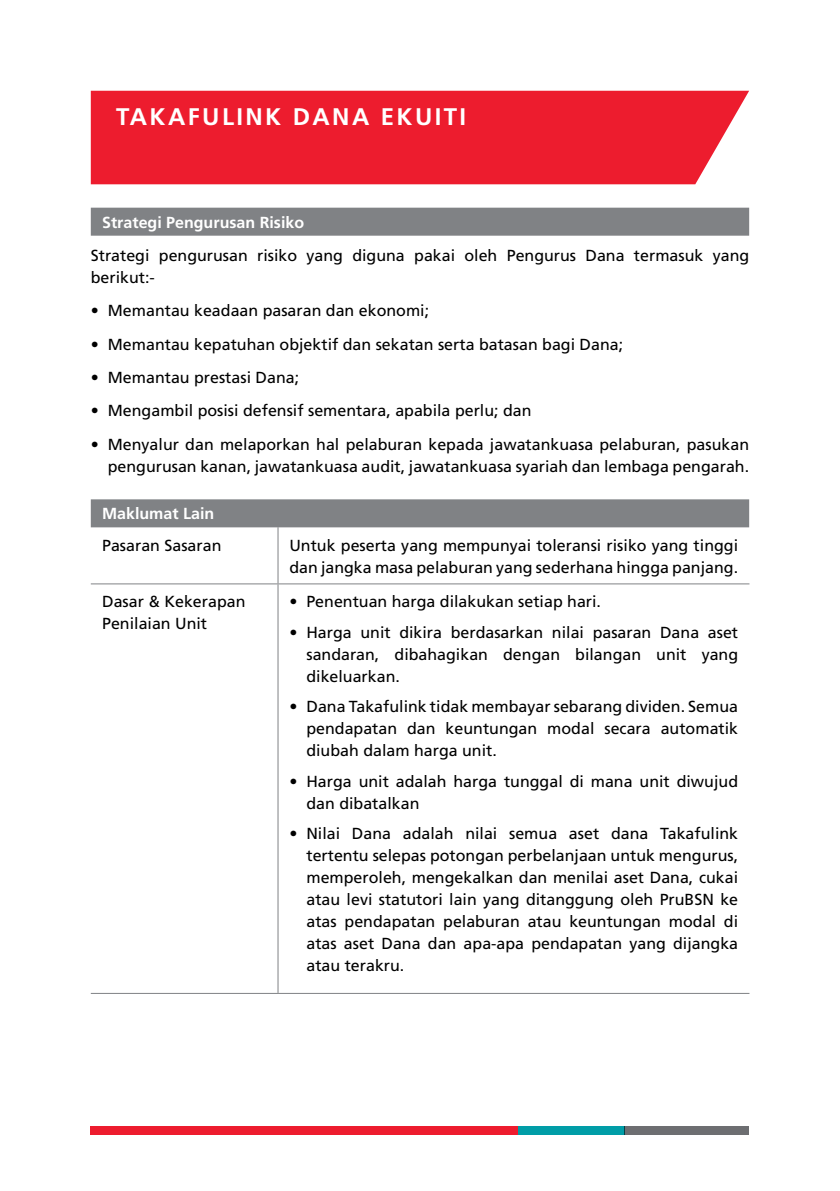
<style>
.page{position:relative;width:840px;height:1191px;background:#fff}
.page>*{position:absolute;margin:0;border:0;box-sizing:border-box;transform-origin:0 0}
.t1{font:700 24px "Frutiger";letter-spacing:.1em;color:#fff}
.t2{font:16px/22px "Frutiger";color:#000}
.t3{font:700 16px "Frutiger";color:#fff}
</style>
<div class="page">
<div style="left:91px;top:1125px;width:426px;height:9px;background:#ed1c2e"></div>
<div style="left:517px;top:1125px;width:107px;height:9px;background:#009da7"></div>
<div style="left:624px;top:1125px;width:124px;height:9px;background:#6d6e71"></div>
<div style="left:91px;top:91px;width:657px;height:93px;background:#ed1c2e"></div>
<div style="left:91px;top:208px;width:657px;height:28px;background:#808285"></div>
<div style="left:91px;top:499px;width:657px;height:28px;background:#808285"></div>
<hr style="left:277px;top:527px;width:1px;height:56px;background:#808285">
<hr style="left:277px;top:584px;width:1px;height:409px;background:#808285">
<hr style="left:91px;top:583px;width:187px;height:1px;background:#808285">
<hr style="left:278px;top:583px;width:471px;height:1px;background:#808285">
<hr style="left:91px;top:993px;width:187px;height:1px;background:#808285">
<hr style="left:278px;top:993px;width:471px;height:1px;background:#808285">
<h1 class="t1" style="left:116px;top:103px;width:351px">TAKAFULINK DANA EKUITI</h1>
<p class="t3" style="left:102px;top:212px;width:203px">Strategi Pengurusan Risiko</p>
<p class="t2" style="left:91px;top:244px;width:659px">Strategi pengurusan risiko yang diguna pakai oleh Pengurus Dana termasuk yang berikut:-</p>
<p class="t2" style="left:91px;top:300px;width:340px">• Memantau keadaan pasaran dan ekonomi;</p>
<p class="t2" style="left:91px;top:333px;width:533px">• Memantau kepatuhan objektif dan sekatan serta batasan bagi Dana;</p>
<p class="t2" style="left:91px;top:366px;width:210px">• Memantau prestasi Dana;</p>
<p class="t2" style="left:91px;top:400px;width:442px">• Mengambil posisi defensif sementara, apabila perlu; dan</p>
<p class="t2" style="left:91px;top:433px;width:659px;text-align:right">• Menyalur dan melaporkan hal pelaburan kepada jawatankuasa pelaburan, pasukan pengurusan kanan, jawatankuasa audit, jawatankuasa syariah dan lembaga pengarah.</p>
<p class="t3" style="left:102px;top:504px;width:114px">Maklumat Lain</p>
<p class="t2" style="left:102px;top:534px;width:121px">Pasaran Sasaran</p>
<p class="t2" style="left:289px;top:534px;width:450px">Untuk peserta yang mempunyai toleransi risiko yang tinggi dan jangka masa pelaburan yang sederhana hingga panjang.</p>
<p class="t2" style="left:102px;top:591px;width:145px">Dasar &amp; Kekerapan<br>Penilaian Unit</p>
<p class="t2" style="left:289px;top:591px;width:313px">• Penentuan harga dilakukan setiap hari.</p>
<p class="t2" style="left:306px;top:621px;width:433px;text-align:justify;text-indent:-17px">• Harga unit dikira berdasarkan nilai pasaran Dana aset sandaran, dibahagikan dengan bilangan unit yang dikeluarkan.</p>
<p class="t2" style="left:306px;top:696px;width:433px;text-align:justify;text-indent:-17px">• Dana Takafulink tidak membayar sebarang dividen. Semua pendapatan dan keuntungan modal secara automatik diubah dalam harga unit.</p>
<p class="t2" style="left:306px;top:770px;width:433px;text-indent:-17px">• Harga unit adalah harga tunggal di mana unit diwujud dan dibatalkan</p>
<p class="t2" style="left:306px;top:823px;width:433px;text-align:justify;text-indent:-17px">• Nilai Dana adalah nilai semua aset dana Takafulink tertentu selepas potongan perbelanjaan untuk mengurus, memperoleh, mengekalkan dan menilai aset Dana, cukai atau levi statutori lain yang ditanggung oleh PruBSN ke atas pendapatan pelaburan atau keuntungan modal di atas aset Dana dan apa-apa pendapatan yang dijangka atau terakru.</p>
</div>
